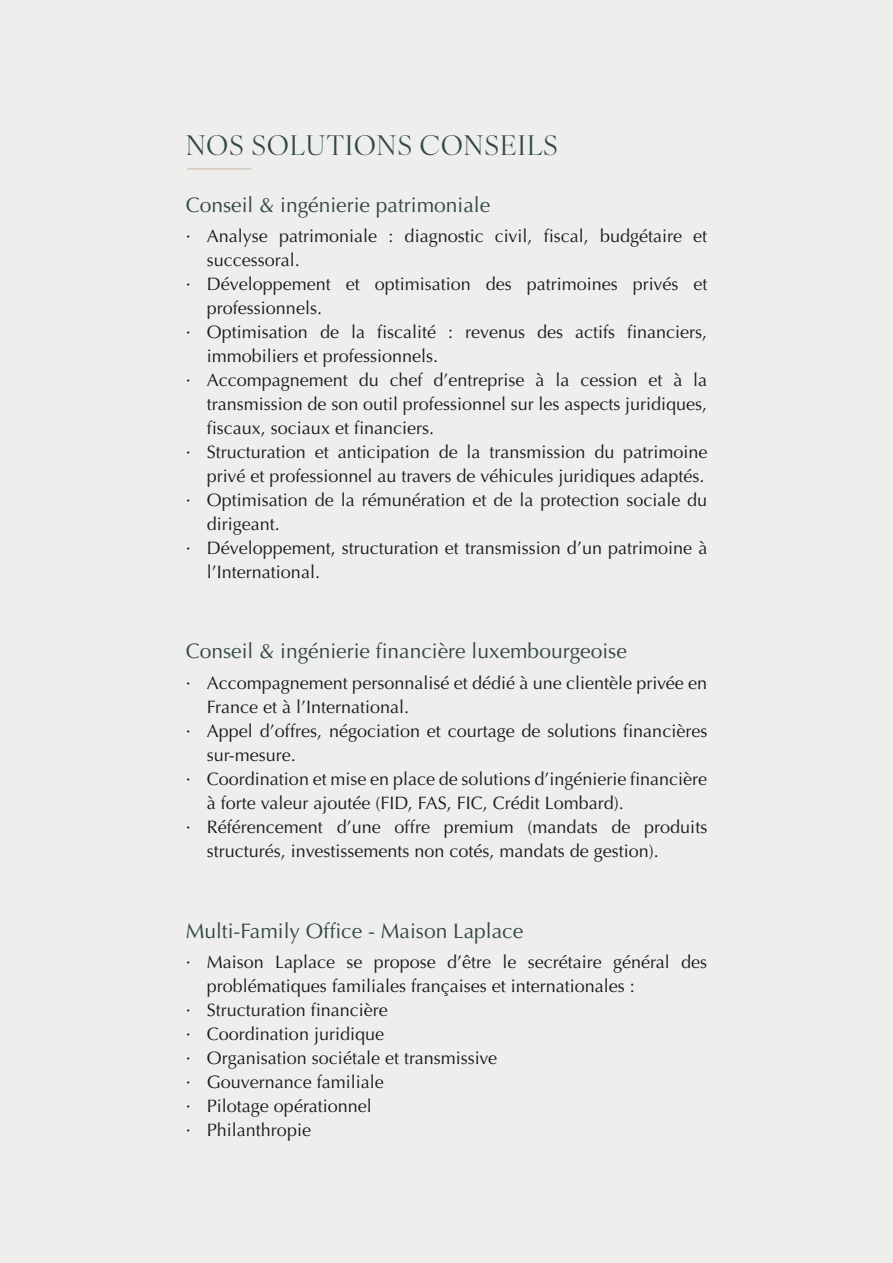
<style>
.page{position:relative;width:893px;height:1263px;background:#eeeeec}
.page>*{position:absolute;margin:0;border:0;box-sizing:border-box;transform-origin:0 0}
.t1{font:27px "Ivy Ora Display";letter-spacing:.045em;color:#314840}
.t2{font:21px "Optima LT Pro";color:#314840}
.t3{font:18px "Optima LT Pro";color:#1a1a1a}
</style>
<div class="page">
<hr style="left:187px;top:168px;width:64px;height:2px;background:#d3c8be">
<h1 class="t1" style="left:186px;top:125px;width:373px">NOS SOLUTIONS CONSEILS</h1>
<p class="t2" style="left:186px;top:191px;width:306px">Conseil &amp; ingénierie patrimoniale</p>
<p class="t3" style="left:186px;top:224px;width:523px">· Analyse patrimoniale : diagnostic civil, fiscal, budgétaire et</p>
<p class="t3" style="left:207px;top:248px;width:94px">successoral.</p>
<p class="t3" style="left:186px;top:272px;width:523px">· Développement et optimisation des patrimoines privés et</p>
<p class="t3" style="left:207px;top:296px;width:117px">professionnels.</p>
<p class="t3" style="left:186px;top:320px;width:523px">· Optimisation de la fiscalité : revenus des actifs financiers,</p>
<p class="t3" style="left:207px;top:344px;width:233px">immobiliers et professionnels.</p>
<p class="t3" style="left:186px;top:368px;width:523px">· Accompagnement du chef d’entreprise à la cession et à la</p>
<p class="t3" style="left:207px;top:392px;width:502px">transmission de son outil professionnel sur les aspects juridiques,</p>
<p class="t3" style="left:207px;top:416px;width:229px">fiscaux, sociaux et financiers.</p>
<p class="t3" style="left:186px;top:440px;width:523px">· Structuration et anticipation de la transmission du patrimoine</p>
<p class="t3" style="left:207px;top:464px;width:499px">privé et professionnel au travers de véhicules juridiques adaptés.</p>
<p class="t3" style="left:186px;top:488px;width:523px">· Optimisation de la rémunération et de la protection sociale du</p>
<p class="t3" style="left:207px;top:512px;width:75px">dirigeant.</p>
<p class="t3" style="left:186px;top:536px;width:523px">· Développement, structuration et transmission d’un patrimoine à</p>
<p class="t3" style="left:207px;top:560px;width:115px">l’International.</p>
<p class="t2" style="left:186px;top:638px;width:443px">Conseil &amp; ingénierie financière luxembourgeoise</p>
<p class="t3" style="left:186px;top:671px;width:523px">· Accompagnement personnalisé et dédié à une clientèle privée en</p>
<p class="t3" style="left:207px;top:695px;width:204px">France et à l’International.</p>
<p class="t3" style="left:186px;top:719px;width:523px">· Appel d’offres, négociation et courtage de solutions financières</p>
<p class="t3" style="left:207px;top:743px;width:91px">sur-mesure.</p>
<p class="t3" style="left:186px;top:767px;width:523px">· Coordination et mise en place de solutions d’ingénierie financière</p>
<p class="t3" style="left:207px;top:791px;width:418px">à forte valeur ajoutée (FID, FAS, FIC, Crédit Lombard).</p>
<p class="t3" style="left:186px;top:815px;width:523px">· Référencement d’une offre premium (mandats de produits</p>
<p class="t3" style="left:207px;top:839px;width:453px">structurés, investissements non cotés, mandats de gestion).</p>
<p class="t2" style="left:186px;top:918px;width:339px">Multi-Family Office - Maison Laplace</p>
<p class="t3" style="left:186px;top:950px;width:523px">· Maison Laplace se propose d’être le secrétaire général des</p>
<p class="t3" style="left:207px;top:974px;width:429px">problématiques familiales françaises et internationales :</p>
<p class="t3" style="left:186px;top:998px;width:204px">· Structuration financière</p>
<p class="t3" style="left:186px;top:1022px;width:200px">· Coordination juridique</p>
<p class="t3" style="left:186px;top:1046px;width:313px">· Organisation sociétale et transmissive</p>
<p class="t3" style="left:186px;top:1070px;width:200px">· Gouvernance familiale</p>
<p class="t3" style="left:186px;top:1094px;width:188px">· Pilotage opérationnel</p>
<p class="t3" style="left:186px;top:1118px;width:127px">· Philanthropie</p>
</div>
